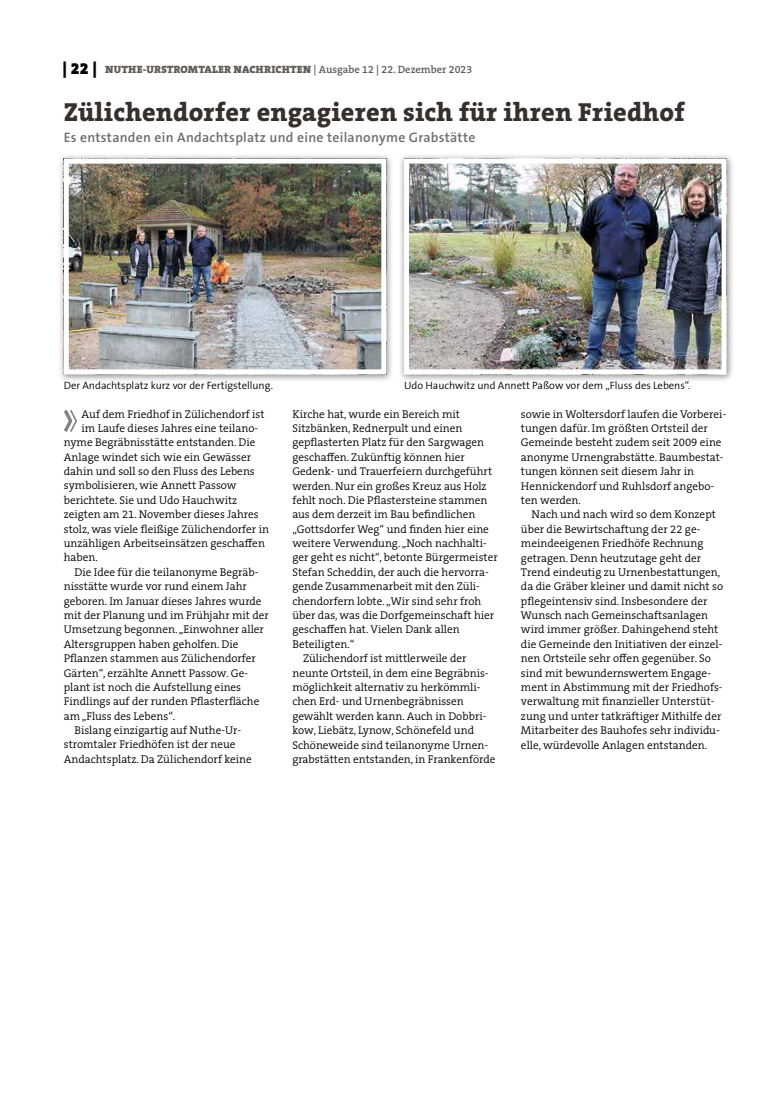
<style>
.page{position:relative;width:762px;height:1117px;background:#fff}
.page>*{position:absolute;margin:0;border:0;box-sizing:border-box;transform-origin:0 0}
.t1{font:800 26.25px "The Serif B W8";letter-spacing:.01em;color:#36302d}
.t2{font:600 13.75px "The Sans B W6";letter-spacing:.02em;color:#716c69}
.t3{font:300 11.25px/14.4px "The Serif B W4";color:#000}
.t4{font:300 10.62px "The Sans B W4";color:#000}
.t5{font:900 10.62px "The Serif B W9";letter-spacing:.015em;color:#615c58}
.s1{font-size:16.25px;color:#000}
.s2{font-family:"The Serif B W6";font-weight:600}
</style>
<div class="page">
<svg style="left:64px;top:410px;width:13px;height:22px"></svg>
<div style="left:58px;top:153px;width:336px;height:229px;background:#000;opacity:.45"></div>
<img style="left:70px;top:164px;width:310px;height:204px">
<div style="left:64px;top:158px;width:322px;height:216px;border:5px solid #fff"></div>
<div style="left:398px;top:153px;width:336px;height:229px;background:#000;opacity:.45"></div>
<img style="left:410px;top:164px;width:310px;height:204px">
<div style="left:404px;top:158px;width:322px;height:216px;border:5px solid #fff"></div>
<p class="t5" style="left:63px;top:63px;width:411px"><span class="s1">| 22 |</span> NUTHE-URSTROMTALER NACHRICHTEN <span class="s2">| Ausgabe 12 | 22. Dezember 2023</span></p>
<h1 class="t1" style="left:64px;top:94px;width:622px">Zülichendorfer engagieren sich für ihren Friedhof</h1>
<p class="t2" style="left:64px;top:128px;width:413px">Es entstanden ein Andachtsplatz und eine teilanonyme Grabstätte</p>
<p class="t4" style="left:64px;top:378px;width:211px">Der Andachtsplatz kurz vor der Fertigstellung.</p>
<p class="t4" style="left:404px;top:378px;width:288px">Udo Hauchwitz und Annett Paßow vor dem „Fluss des Lebens“.</p>
<p class="t3" style="left:82px;top:406px;width:185px">Auf dem Friedhof in Zülichendorf ist</p>
<p class="t3" style="left:82px;top:421px;width:178px">im Laufe dieses Jahres eine teilano-</p>
<p class="t3" style="left:64px;top:435px;width:193px">nyme Begräbnisstätte entstanden. Die</p>
<p class="t3" style="left:64px;top:449px;width:189px">Anlage windet sich wie ein Gewässer</p>
<p class="t3" style="left:64px;top:464px;width:193px">dahin und soll so den Fluss des Lebens</p>
<p class="t3" style="left:64px;top:478px;width:174px">symbolisieren, wie Annett Passow</p>
<p class="t3" style="left:64px;top:493px;width:175px">berichtete. Sie und Udo Hauchwitz</p>
<p class="t3" style="left:64px;top:507px;width:196px">zeigten am 21. November dieses Jahres</p>
<p class="t3" style="left:64px;top:521px;width:207px">stolz, was viele fleißige Zülichendorfer in</p>
<p class="t3" style="left:64px;top:536px;width:203px">unzähligen Arbeitseinsätzen geschaffen</p>
<p class="t3" style="left:64px;top:550px;width:36px">haben.</p>
<p class="t3" style="left:74px;top:564px;width:185px">Die Idee für die teilanonyme Begräb-</p>
<p class="t3" style="left:64px;top:579px;width:185px">nisstätte wurde vor rund einem Jahr</p>
<p class="t3" style="left:64px;top:593px;width:199px">geboren. Im Januar dieses Jahres wurde</p>
<p class="t3" style="left:64px;top:608px;width:207px">mit der Planung und im Frühjahr mit der</p>
<p class="t3" style="left:64px;top:622px;width:202px">Umsetzung begonnen. „Einwohner aller</p>
<p class="t3" style="left:64px;top:636px;width:176px">Altersgruppen haben geholfen. Die</p>
<p class="t3" style="left:64px;top:651px;width:194px">Pflanzen stammen aus Zülichendorfer</p>
<p class="t3" style="left:64px;top:665px;width:186px">Gärten“, erzählte Annett Passow. Ge-</p>
<p class="t3" style="left:64px;top:679px;width:179px">plant ist noch die Aufstellung eines</p>
<p class="t3" style="left:64px;top:694px;width:197px">Findlings auf der runden Pflasterfläche</p>
<p class="t3" style="left:64px;top:708px;width:113px">am „Fluss des Lebens“.</p>
<p class="t3" style="left:74px;top:723px;width:168px">Bislang einzigartig auf Nuthe-Ur-</p>
<p class="t3" style="left:64px;top:737px;width:173px">stromtaler Friedhöfen ist der neue</p>
<p class="t3" style="left:64px;top:751px;width:190px">Andachtsplatz. Da Zülichendorf keine</p>
<p class="t3" style="left:292px;top:406px;width:169px">Kirche hat, wurde ein Bereich mit</p>
<p class="t3" style="left:292px;top:421px;width:172px">Sitzbänken, Rednerpult und einen</p>
<p class="t3" style="left:292px;top:435px;width:193px">gepflasterten Platz für den Sargwagen</p>
<p class="t3" style="left:292px;top:449px;width:174px">geschaffen. Zukünftig können hier</p>
<p class="t3" style="left:292px;top:464px;width:201px">Gedenk- und Trauerfeiern durchgeführt</p>
<p class="t3" style="left:292px;top:478px;width:196px">werden. Nur ein großes Kreuz aus Holz</p>
<p class="t3" style="left:292px;top:493px;width:197px">fehlt noch. Die Pflastersteine stammen</p>
<p class="t3" style="left:292px;top:507px;width:185px">aus dem derzeit im Bau befindlichen</p>
<p class="t3" style="left:292px;top:521px;width:198px">„Gottsdorfer Weg“ und finden hier eine</p>
<p class="t3" style="left:292px;top:536px;width:196px">weitere Verwendung. „Noch nachhalti-</p>
<p class="t3" style="left:292px;top:550px;width:207px">ger geht es nicht“, betonte Bürgermeister</p>
<p class="t3" style="left:292px;top:565px;width:198px">Stefan Scheddin, der auch die hervorra-</p>
<p class="t3" style="left:292px;top:579px;width:189px">gende Zusammenarbeit mit den Züli-</p>
<p class="t3" style="left:292px;top:593px;width:190px">chendorfern lobte. „Wir sind sehr froh</p>
<p class="t3" style="left:292px;top:608px;width:203px">über das, was die Dorfgemeinschaft hier</p>
<p class="t3" style="left:292px;top:622px;width:169px">geschaffen hat. Vielen Dank allen</p>
<p class="t3" style="left:292px;top:636px;width:64px">Beteiligten.“</p>
<p class="t3" style="left:303px;top:651px;width:165px">Zülichendorf ist mittlerweile der</p>
<p class="t3" style="left:292px;top:665px;width:198px">neunte Ortsteil, in dem eine Begräbnis-</p>
<p class="t3" style="left:292px;top:680px;width:190px">möglichkeit alternativ zu herkömmli-</p>
<p class="t3" style="left:292px;top:694px;width:173px">chen Erd- und Urnenbegräbnissen</p>
<p class="t3" style="left:292px;top:708px;width:196px">gewählt werden kann. Auch in Dobbri-</p>
<p class="t3" style="left:292px;top:723px;width:183px">kow, Liebätz, Lynow, Schönefeld und</p>
<p class="t3" style="left:292px;top:737px;width:197px">Schöneweide sind teilanonyme Urnen-</p>
<p class="t3" style="left:292px;top:751px;width:204px">grabstätten entstanden, in Frankenförde</p>
<p class="t3" style="left:521px;top:406px;width:207px">sowie in Woltersdorf laufen die Vorberei&shy;tungen dafür. Im größten Ortsteil der Gemeinde besteht zudem seit 2009 eine anonyme Urnengrabstätte. Baumbestat&shy;tungen können seit diesem Jahr in Hennickendorf und Ruhlsdorf angebo&shy;ten werden.</p>
<p class="t3" style="left:521px;top:507px;width:204px;text-indent:11px">Nach und nach wird so dem Konzept über die Bewirtschaftung der 22 ge&shy;meindeeigenen Friedhöfe Rechnung getragen. Denn heutzutage geht der Trend eindeutig zu Urnenbestattungen, da die Gräber kleiner und damit nicht so pflegeintensiv sind. Insbesondere der Wunsch nach Gemeinschaftsanlagen wird immer größer. Dahingehend steht die Gemeinde den Initiativen der einzel&shy;nen Ortsteile sehr offen gegenüber. So sind mit bewundernswertem Engage&shy;ment in Abstimmung mit der Friedhofs&shy;verwaltung mit finanzieller Unterstüt&shy;zung und unter tatkräftiger Mithilfe der Mitarbeiter des Bauhofes sehr individu&shy;elle, würdevolle Anlagen entstanden.</p>
</div>
